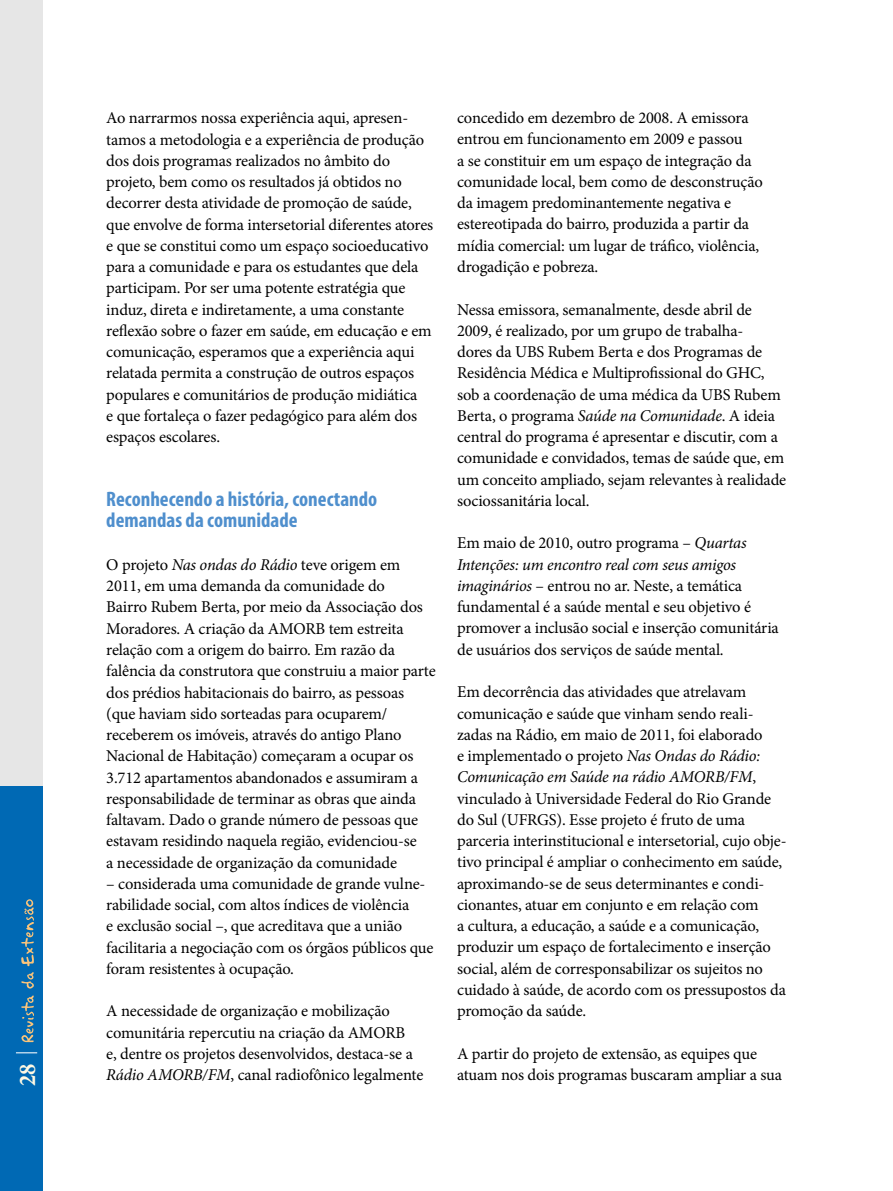
<style>
.page{position:relative;width:893px;height:1191px;background:#fff}
.page>*{position:absolute;margin:0;border:0;box-sizing:border-box;transform-origin:0 0}
.t1{font:700 condensed 24px "Minion Pro";color:#fff9e3}
.t2{font:700 condensed 21px/21.3px "Myriad Pro";color:#4f8fcd}
.t3{font:16.5px/21.3px "Minion Pro";letter-spacing:-.01em;color:#000}
.s1{font-style:italic}
</style>
<div class="page">
<div style="left:0;top:0;width:43px;height:1191px;background:#e6e6e6"></div>
<div style="left:0;top:787px;width:43px;height:404px;background:#0069b4"></div>
<svg style="left:16px;top:1052px;width:21px;height:1px"></svg>
<svg style="left:21px;top:995px;width:13px;height:47px"></svg>
<svg style="left:21px;top:899px;width:13px;height:89px"></svg>
<h1 class="t1" style="left:11px;top:1085px;width:24px;rotate:-90deg">28</h1>
<p class="t3" style="left:106px;top:107px;width:328px">Ao narrarmos nossa experiência aqui, apresen&shy;tamos a metodologia e a experiência de produção dos dois programas realizados no âmbito do projeto, bem como os resultados já obtidos no decorrer desta atividade de promoção de saúde, que envolve de forma intersetorial diferentes atores e que se constitui como um espaço socioeducativo para a comunidade e para os estudantes que dela participam. Por ser uma potente estratégia que induz, direta e indiretamente, a uma constante reflexão sobre o fazer em saúde, em educação e em comunicação, esperamos que a experiência aqui relatada permita a construção de outros espaços populares e comunitários de produção midiática<br>e que fortaleça o fazer pedagógico para além dos espaços escolares.</p>
<p class="t2" style="left:106px;top:488px;width:273px">Reconhecendo a história, conectando demandas da comunidade</p>
<p class="t3" style="left:106px;top:554px;width:331px">O projeto <span class="s1">Nas ondas do Rádio</span> teve origem em 2011, em uma demanda da comunidade do<br>Bairro Rubem Berta, por meio da Associação dos Moradores. A criação da AMORB tem estreita relação com a origem do bairro. Em razão da falência da construtora que construiu a maior parte dos prédios habitacionais do bairro, as pessoas (que haviam sido sorteadas para ocuparem/ receberem os imóveis, através do antigo Plano Nacional de Habitação) começaram a ocupar os 3.712 apartamentos abandonados e assumiram a responsabilidade de terminar as obras que ainda faltavam. Dado o grande número de pessoas que estavam residindo naquela região, evidenciou-se<br>a necessidade de organização da comunidade</p>
<p class="t3" style="left:106px;top:873px;width:329px">– considerada uma comunidade de grande vulne&shy;rabilidade social, com altos índices de violência<br>e exclusão social –, que acreditava que a união facilitaria a negociação com os órgãos públicos que foram resistentes à ocupação.</p>
<p class="t3" style="left:106px;top:1000px;width:319px">A necessidade de organização e mobilização comunitária repercutiu na criação da AMORB<br>e, dentre os projetos desenvolvidos, destaca-se a <span class="s1">Rádio AMORB/FM</span>, canal radiofônico legalmente</p>
<p class="t3" style="left:457px;top:107px;width:307px">concedido em dezembro de 2008. A emissora entrou em funcionamento em 2009 e passou<br>a se constituir em um espaço de integração da comunidade local, bem como de desconstrução da imagem predominantemente negativa e estereotipada do bairro, produzida a partir da mídia comercial: um lugar de tráfico, violência, drogadição e pobreza.</p>
<p class="t3" style="left:457px;top:299px;width:331px">Nessa emissora, semanalmente, desde abril de 2009, é realizado, por um grupo de trabalha-<br>dores da UBS Rubem Berta e dos Programas de Residência Médica e Multiprofissional do GHC, sob a coordenação de uma médica da UBS Rubem Berta, o programa <span class="s1">Saúde na Comunidade</span>. A ideia central do programa é apresentar e discutir, com a comunidade e convidados, temas de saúde que, em um conceito ampliado, sejam relevantes à realidade sociossanitária local.</p>
<p class="t3" style="left:457px;top:532px;width:323px">Em maio de 2010, outro programa – <span class="s1">Quartas Intenções: um encontro real com seus amigos imaginários</span> – entrou no ar. Neste, a temática fundamental é a saúde mental e seu objetivo é promover a inclusão social e inserção comunitária de usuários dos serviços de saúde mental.</p>
<p class="t3" style="left:457px;top:681px;width:331px">Em decorrência das atividades que atrelavam comunicação e saúde que vinham sendo reali&shy;zadas na Rádio, em maio de 2011, foi elaborado<br>e implementado o projeto <span class="s1">Nas Ondas do Rádio:<br>Comunicação em Saúde na rádio AMORB/FM</span>, vinculado à Universidade Federal do Rio Grande do Sul (UFRGS). Esse projeto é fruto de uma parceria interinstitucional e intersetorial, cujo obje&shy;tivo principal é ampliar o conhecimento em saúde, aproximando-se de seus determinantes e condi&shy;cionantes, atuar em conjunto e em relação com<br>a cultura, a educação, a saúde e a comunicação, produzir um espaço de fortalecimento e inserção social, além de corresponsabilizar os sujeitos no cuidado à saúde, de acordo com os pressupostos da promoção da saúde.</p>
<p class="t3" style="left:457px;top:1042px;width:327px">A partir do projeto de extensão, as equipes que atuam nos dois programas buscaram ampliar a sua</p>
</div>
